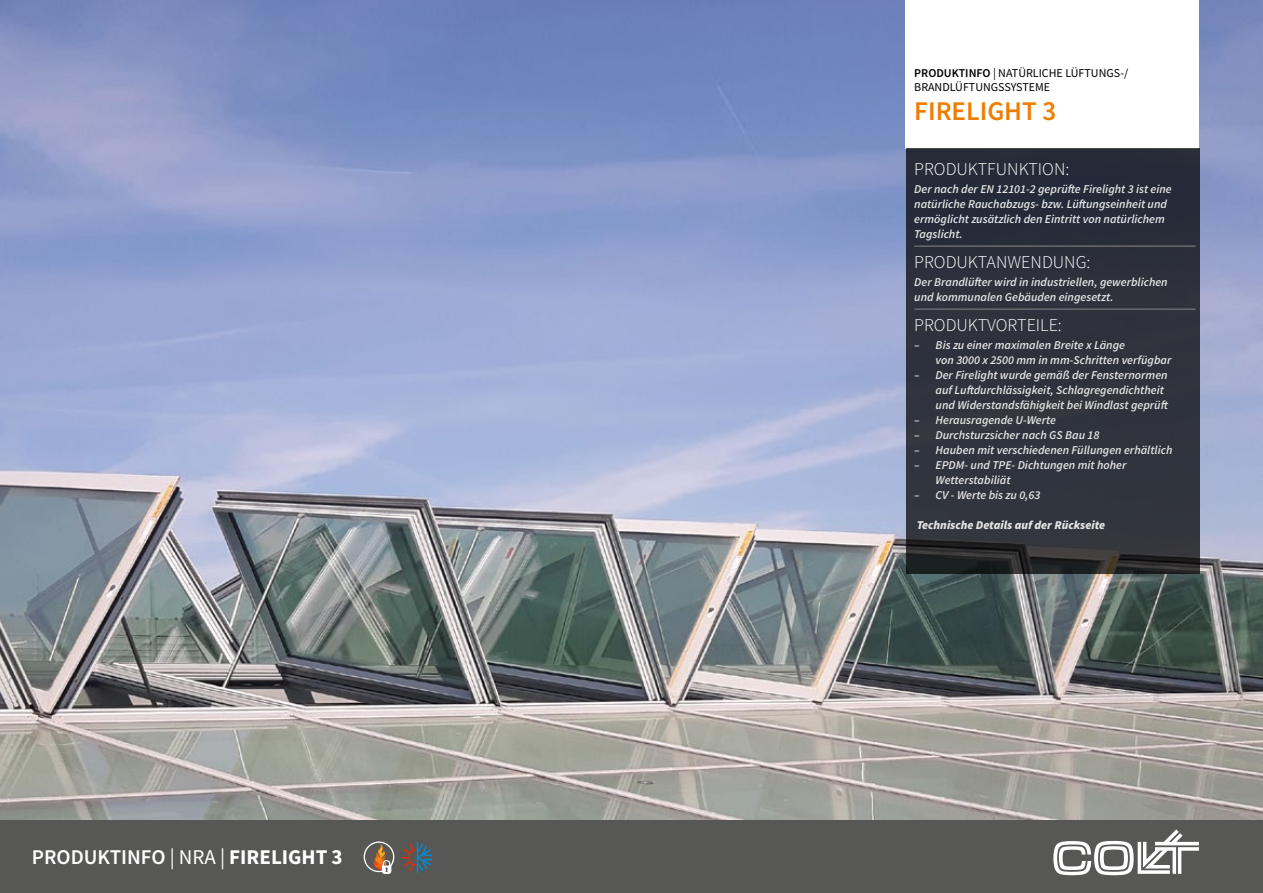
<style>
.page{position:relative;width:1263px;height:893px;background:#fff}
.page>*{position:absolute;margin:0;border:0;box-sizing:border-box;transform-origin:0 0}
.t1{font:600 27px "Source Sans Pro";color:#ef7d00}
.t2{font:600 21px "Source Sans Pro";color:#fff}
.t3{font:300 18px "Source Sans Pro";color:#fff}
.t4{font:italic 600 12px/15px "Source Sans Pro";color:#e3e3e3}
.t5{font:12px/14.4px "Source Sans Pro";color:#000}
.t6{font:italic 900 12px "Source Sans Pro";color:#e3e3e3}
.s1{font-weight:400}
.s2{font-weight:700}
.s3{font-weight:600}
</style>
<div class="page">
<img style="left:0;top:0;width:1263px;height:821px">
<div style="left:0;top:821px;width:1263px;height:72px;background:#575756"></div>
<svg style="left:1053px;top:829px;width:146px;height:46px"></svg>
<div style="left:906px;top:0;width:293px;height:149px;background:#fff"></div>
<svg style="left:906px;top:149px;width:293px;height:425px;background:#2c303a"></svg>
<hr style="left:914px;top:246px;width:281px;height:1px;background:#878787">
<hr style="left:914px;top:309px;width:281px;height:1px;background:#878787">
<svg style="left:364px;top:841px;width:30px;height:33px"></svg>
<svg style="left:402px;top:842px;width:30px;height:31px"></svg>
<h2 class="t2" style="left:32px;top:843px;width:312px">PRODUKTINFO <span class="s1">| NRA |</span> <span class="s2">FIRELIGHT 3</span></h2>
<p class="t5" style="left:914px;top:66px;width:216px"><span class="s3">PRODUKTINFO</span> | NATÜRLICHE LÜFTUNGS-/<br>BRANDLÜFTUNGSSYSTEME</p>
<h1 class="t1" style="left:914px;top:93px;width:143px">FIRELIGHT 3</h1>
<h3 class="t3" style="left:914px;top:158px;width:157px">PRODUKTFUNKTION:</h3>
<p class="t4" style="left:914px;top:181px;width:259px">Der nach der EN 12101-2 geprüfte Firelight 3 ist eine natürliche Rauchabzugs- bzw. Lüftungseinheit und ermöglicht zusätzlich den Eintritt von natürlichem Tagslicht.</p>
<h3 class="t3" style="left:914px;top:251px;width:178px">PRODUKTANWENDUNG:</h3>
<p class="t4" style="left:914px;top:274px;width:255px">Der Brandlüfter wird in industriellen, gewerblichen und kommunalen Gebäuden eingesetzt.</p>
<h3 class="t3" style="left:914px;top:314px;width:149px">PRODUKTVORTEILE:</h3>
<p class="t4" style="left:935px;top:337px;width:237px;text-indent:-21px">– Bis zu einer maximalen Breite x Länge<br>von 3000 x 2500 mm in mm-Schritten verfügbar</p>
<p class="t4" style="left:935px;top:367px;width:234px;text-indent:-21px">– Der Firelight wurde gemäß der Fensternormen auf Luftdurchlässigkeit, Schlagregendichtheit und Widerstandsfähigkeit bei Windlast geprüft</p>
<p class="t4" style="left:914px;top:412px;width:143px">– Herausragende U-Werte</p>
<p class="t4" style="left:914px;top:427px;width:187px">– Durchsturzsicher nach GS Bau 18</p>
<p class="t4" style="left:914px;top:442px;width:260px">– Hauben mit verschiedenen Füllungen erhältlich</p>
<p class="t4" style="left:935px;top:457px;width:192px;text-indent:-21px">– EPDM- und TPE- Dichtungen mit hoher<br>Wetterstabiliät</p>
<p class="t4" style="left:914px;top:487px;width:128px">– CV - Werte bis zu 0,63</p>
<p class="t6" style="left:917px;top:516px;width:190px">Technische Details auf der Rückseite</p>
</div>
